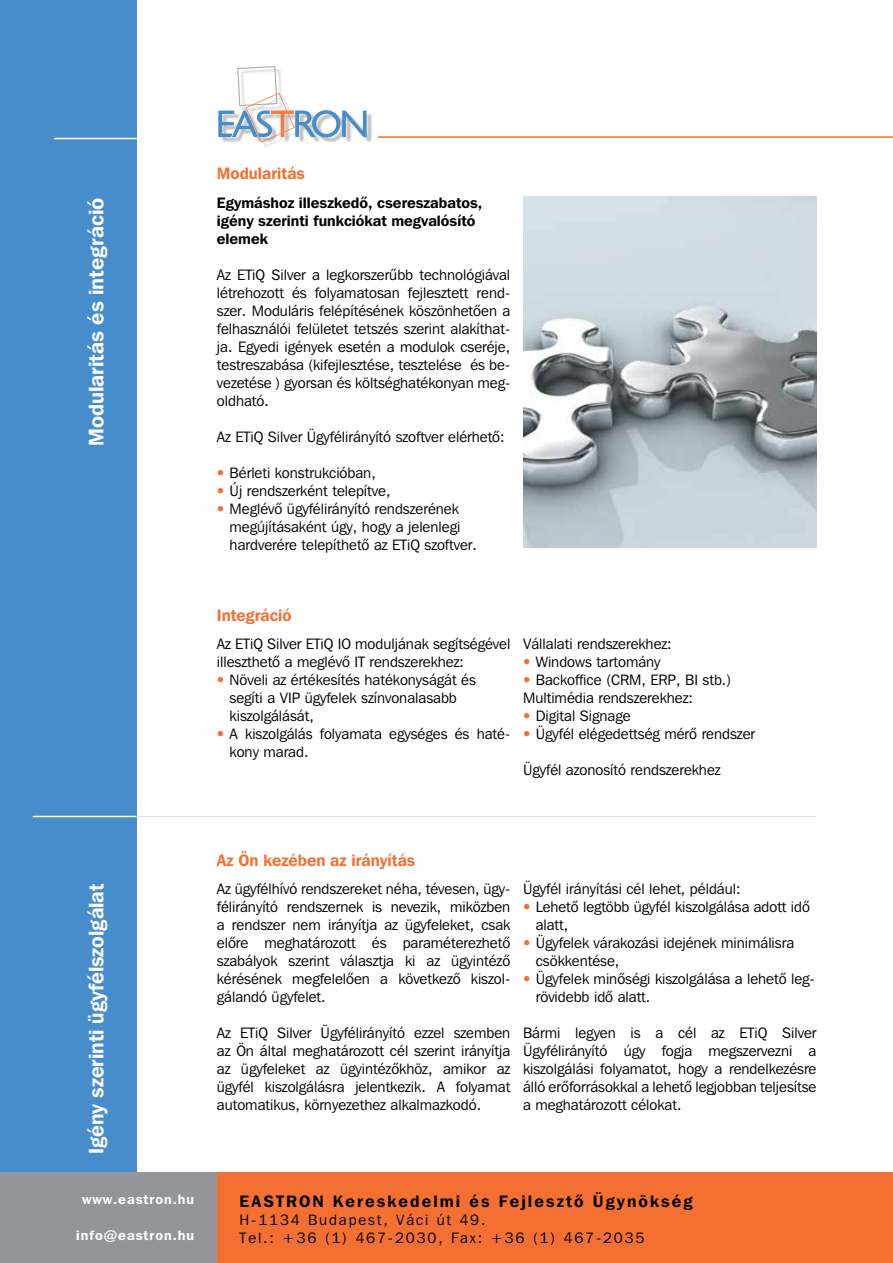
<style>
.page{position:relative;width:893px;height:1263px;background:#fff}
.page>*{position:absolute;margin:0;border:0;box-sizing:border-box;transform-origin:0 0}
.t1{font:21px "Franklin Gothic Demi HU Demi";color:#fff;scale:.96 1}
.t2{font:21px "Franklin Gothic Demi HU Demi";color:#fff}
.t3{font:16.5px "Franklin Gothic Demi HU Demi";color:#f37032}
.t4{font:16.5px "Franklin Gothic Demi HU Demi";letter-spacing:.125em;color:#000}
.t5{font:15px/18px "Franklin Gothic Bk HU Book";color:#000}
.t6{font:15px/18px "Franklin Gothic Demi HU Demi";color:#000}
.t7{font:15px/18px "Franklin Gothic Bk HU Book";letter-spacing:.125em;color:#000}
.t8{font:13.5px "Franklin Gothic Demi HU Demi";letter-spacing:.07em;color:#fff}
.s1{font-family:"Helvetica Neue LT Std";font-weight:300;color:#f37032}
</style>
<div class="page">
<div style="left:221px;top:69px;width:152px;height:80px;background:#000;opacity:.25"></div>
<svg style="left:218px;top:66px;width:149px;height:77px"></svg>
<div style="left:0;top:0;width:136px;height:1181px;background:#488dcb"></div>
<div style="left:217px;top:1173px;width:676px;height:90px;background:#f37032"></div>
<div style="left:0;top:1173px;width:217px;height:90px;background:#939598"></div>
<hr style="left:54px;top:138px;width:103px;height:1px;background:#fff">
<hr style="left:378px;top:136px;width:515px;height:2px;background:#f37032">
<img style="left:523px;top:196px;width:293px;height:351px">
<hr style="left:33px;top:816px;width:103px;height:1px;background:#fff">
<hr style="left:136px;top:816px;width:680px;height:1px;background:#d6e0f2">
<p class="t3" style="left:217px;top:163px;width:89px">Modularitás</p>
<h1 class="t2" style="left:83px;top:446px;width:250px;rotate:-90deg">Modularitás és integráció</h1>
<p class="t6" style="left:217px;top:193px;width:267px">Egymáshoz illeszkedô, csereszabatos, igény szerinti funkciókat megvalósító elemek</p>
<p class="t5" style="left:217px;top:266px;width:295px;text-align:justify">Az ETiQ Silver a legkorszerûbb technológiával létrehozott és folyamatosan fejlesztett rend&shy;szer. Moduláris felépítésének köszönhetôen a felhasználói felületet tetszés szerint alakíthat&shy;ja. Egyedi igények esetén a modulok cseréje, testreszabása (kifejlesztése, tesztelése és be&shy;vezetése ) gyorsan és költséghatékonyan meg&shy;oldható.</p>
<p class="t5" style="left:217px;top:428px;width:289px">Az ETiQ Silver Ügyfélirányító szoftver elérhetô:</p>
<p class="t5" style="left:217px;top:464px;width:160px"><span class="s1">•</span> Bérleti konstrukcióban,</p>
<p class="t5" style="left:217px;top:482px;width:175px"><span class="s1">•</span> Új rendszerként telepítve,</p>
<p class="t5" style="left:230px;top:500px;width:249px;text-indent:-13px"><span class="s1">•</span> Meglévô ügyfélirányító rendszerének megújításaként úgy, hogy a jelenlegi hardverére telepíthetô az ETiQ szoftver.</p>
<p class="t3" style="left:217px;top:605px;width:76px">Integráció</p>
<p class="t5" style="left:217px;top:634px;width:295px">Az ETiQ Silver ETiQ IO moduljának segítségével illeszthetô a meglévô IT rendszerekhez:</p>
<p class="t5" style="left:230px;top:670px;width:248px;text-indent:-13px"><span class="s1">•</span> Növeli az értékesítés hatékonyságát és segíti a VIP ügyfelek színvonalasabb kiszolgálását,</p>
<p class="t5" style="left:230px;top:724px;width:280px;text-indent:-13px"><span class="s1">•</span> A kiszolgálás folyamata egységes és haté&shy;kony marad.</p>
<p class="t5" style="left:523px;top:634px;width:150px">Vállalati rendszerekhez:</p>
<p class="t5" style="left:523px;top:652px;width:139px"><span class="s1">•</span> Windows tartomány</p>
<p class="t5" style="left:523px;top:670px;width:210px"><span class="s1">•</span> Backoffice (CRM, ERP, BI stb.)<br>Multimédia rendszerekhez:</p>
<p class="t5" style="left:523px;top:706px;width:109px"><span class="s1">•</span> Digital Signage</p>
<p class="t5" style="left:523px;top:724px;width:234px"><span class="s1">•</span> Ügyfél elégedettség mérô rendszer</p>
<p class="t5" style="left:523px;top:760px;width:199px">Ügyfél azonosító rendszerekhez</p>
<p class="t3" style="left:217px;top:849px;width:200px">Az Ön kezében az irányítás</p>
<h1 class="t1" style="left:83px;top:1154px;width:283px;rotate:-90deg">Igény szerinti ügyfélszolgálat</h1>
<p class="t5" style="left:217px;top:879px;width:295px;text-align:justify">Az ügyfélhívó rendszereket néha, tévesen, ügy&shy;félirányító rendszernek is nevezik, miközben a rendszer nem irányítja az ügyfeleket, csak elôre meghatározott és paraméterezhetô szabályok szerint választja ki az ügyintézô kérésének megfelelôen a következô kiszol&shy;gálandó ügyfelet.</p>
<p class="t5" style="left:217px;top:1023px;width:295px;text-align:justify">Az ETiQ Silver Ügyfélirányító ezzel szemben az Ön által meghatározott cél szerint irányítja az ügyfeleket az ügyintézôkhöz, amikor az ügyfél kiszolgálásra jelentkezik. A folyamat automatikus, környezethez alkalmazkodó.</p>
<p class="t5" style="left:523px;top:879px;width:219px">Ügyfél irányítási cél lehet, például:</p>
<p class="t5" style="left:536px;top:897px;width:276px;text-indent:-13px"><span class="s1">•</span> Lehetô legtöbb ügyfél kiszolgálása adott idô alatt,</p>
<p class="t5" style="left:536px;top:933px;width:260px;text-indent:-13px"><span class="s1">•</span> Ügyfelek várakozási idejének minimálisra csökkentése,</p>
<p class="t5" style="left:536px;top:969px;width:279px;text-indent:-13px"><span class="s1">•</span> Ügyfelek minôségi kiszolgálása a lehetô leg&shy;rövidebb idô alatt.</p>
<p class="t5" style="left:523px;top:1023px;width:295px;text-align:justify">Bármi legyen is a cél az ETiQ Silver Ügyfélirányító úgy fogja megszervezni a kiszolgálási folyamatot, hogy a rendelkezésre álló erôforrásokkal a lehetô legjobban teljesítse a meghatározott célokat.</p>
<p class="t8" style="left:82px;top:1191px;width:113px">www.eastron.hu</p>
<p class="t8" style="left:76px;top:1227px;width:119px">info@eastron.hu</p>
<p class="t4" style="left:240px;top:1190px;width:454px">EasTron Kereskedelmi és Fejlesztõ Ügynökség</p>
<p class="t7" style="left:240px;top:1210px;width:406px">H-1134 Budapest, Váci út 49.<br>Tel.: +36 (1) 467-2030, Fax: +36 (1) 467-2035</p>
</div>
